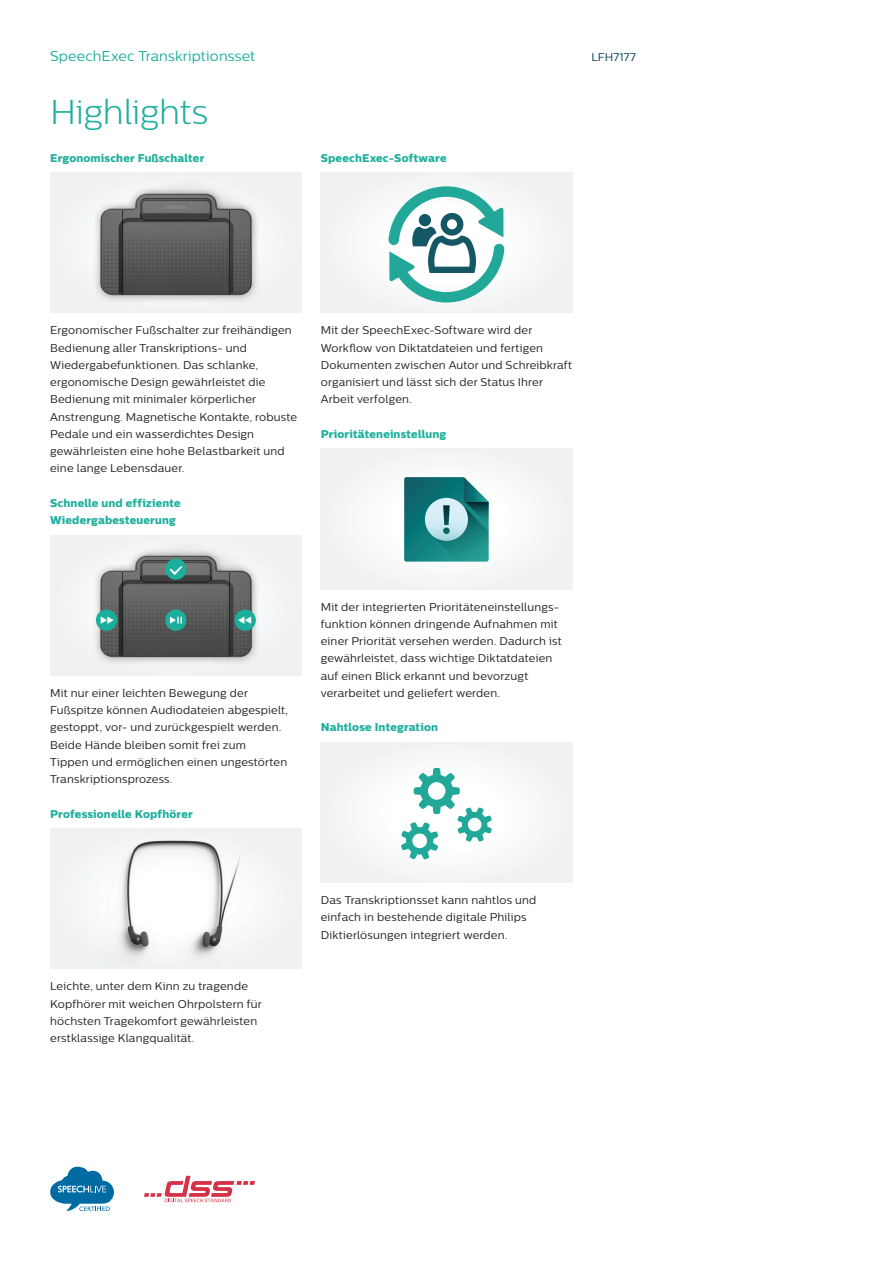
<style>
.page{position:relative;width:893px;height:1263px;background:#fff}
.page>*{position:absolute;margin:0;border:0;box-sizing:border-box;transform-origin:0 0}
.t1{font:300 34.5px "Centrale Sans";letter-spacing:-.01em;color:#1eaf9d}
.t2{font:14.25px "Centrale Sans";letter-spacing:.005em;color:#1eaf9d}
.t3{font:11.25px/17.2px "Centrale Sans";letter-spacing:.015em;color:#231f20}
.t4{font:11.25px/17.2px "Centrale Sans X Bold";letter-spacing:.015em;color:#1eaf9d}
.t5{font:11.25px "Centrale Sans";letter-spacing:.005em;color:#004356}
</style>
<div class="page">
<img style="left:50px;top:172px;width:251px;height:141px">
<img style="left:50px;top:535px;width:251px;height:140px">
<img style="left:50px;top:828px;width:251px;height:141px">
<div style="left:321px;top:172px;width:251px;height:141px;background:#f3f4f4"></div>
<svg style="left:388px;top:186px;width:116px;height:116px"></svg>
<div style="left:321px;top:449px;width:251px;height:140px;background:#f4f5f6"></div>
<svg style="left:404px;top:477px;width:85px;height:85px;background:#3f9294"></svg>
<div style="left:321px;top:742px;width:251px;height:140px;background:#f4f5f6"></div>
<svg style="left:401px;top:768px;width:91px;height:91px"></svg>
<div style="left:96px;top:609px;width:21px;height:22px;background:#1cad9c;border-radius:50%"></div>
<svg style="left:101px;top:617px;width:13px;height:7px"></svg>
<div style="left:235px;top:609px;width:21px;height:22px;background:#1cad9c;border-radius:50%"></div>
<svg style="left:238px;top:617px;width:13px;height:7px"></svg>
<div style="left:165px;top:609px;width:22px;height:22px;background:#1cad9c;border-radius:50%"></div>
<svg style="left:170px;top:617px;width:12px;height:7px"></svg>
<div style="left:165px;top:558px;width:22px;height:22px;background:#1cad9c;border-radius:50%"></div>
<svg style="left:170px;top:566px;width:12px;height:9px"></svg>
<svg style="left:50px;top:1167px;width:64px;height:44px"></svg>
<svg style="left:144px;top:1176px;width:111px;height:26px"></svg>
<p class="t2" style="left:50px;top:48px;width:207px">SpeechExec Transkriptionsset</p>
<p class="t5" style="left:591px;top:50px;width:46px">LFH7177</p>
<h1 class="t1" style="left:50px;top:92px;width:159px">Highlights</h1>
<p class="t4" style="left:50px;top:149px;width:156px">Ergonomischer Fußschalter</p>
<p class="t4" style="left:321px;top:149px;width:127px">SpeechExec-Software</p>
<p class="t3" style="left:50px;top:322px;width:249px">Ergonomischer Fußschalter zur freihändigen Bedienung aller Transkriptions- und Wiedergabefunktionen. Das schlanke, ergonomische Design gewährleistet die Bedienung mit minimaler körperlicher Anstrengung. Magnetische Kontakte, robuste Pedale und ein wasserdichtes Design gewährleisten eine hohe Belastbarkeit und eine lange Lebensdauer.</p>
<p class="t4" style="left:50px;top:494px;width:132px">Schnelle und effiziente<br>Wiedergabesteuerung</p>
<p class="t3" style="left:321px;top:321px;width:253px">Mit der SpeechExec-Software wird der Workflow von Diktatdateien und fertigen Dokumenten zwischen Autor und Schreibkraft organisiert und lässt sich der Status Ihrer Arbeit verfolgen.</p>
<p class="t4" style="left:321px;top:425px;width:127px">Prioritäteneinstellung</p>
<p class="t3" style="left:50px;top:684px;width:239px">Mit nur einer leichten Bewegung der Fußspitze können Audiodateien abgespielt, gestoppt, vor- und zurückgespielt werden.<br>Beide Hände bleiben somit frei zum<br>Tippen und ermöglichen einen ungestörten Transkriptionsprozess.</p>
<p class="t4" style="left:50px;top:805px;width:144px">Professionelle Kopfhörer</p>
<p class="t3" style="left:321px;top:598px;width:242px">Mit der integrierten Prioritäteneinstellungs&shy;funktion können dringende Aufnahmen mit einer Priorität versehen werden. Dadurch ist gewährleistet, dass wichtige Diktatdateien auf einen Blick erkannt und bevorzugt verarbeitet und geliefert werden.</p>
<p class="t4" style="left:321px;top:718px;width:119px">Nahtlose Integration</p>
<p class="t3" style="left:50px;top:977px;width:213px">Leichte, unter dem Kinn zu tragende Kopfhörer mit weichen Ohrpolstern für höchsten Tragekomfort gewährleisten erstklassige Klangqualität.</p>
<p class="t3" style="left:321px;top:891px;width:217px">Das Transkriptionsset kann nahtlos und einfach in bestehende digitale Philips<br>Diktierlösungen integriert werden.</p>
</div>
